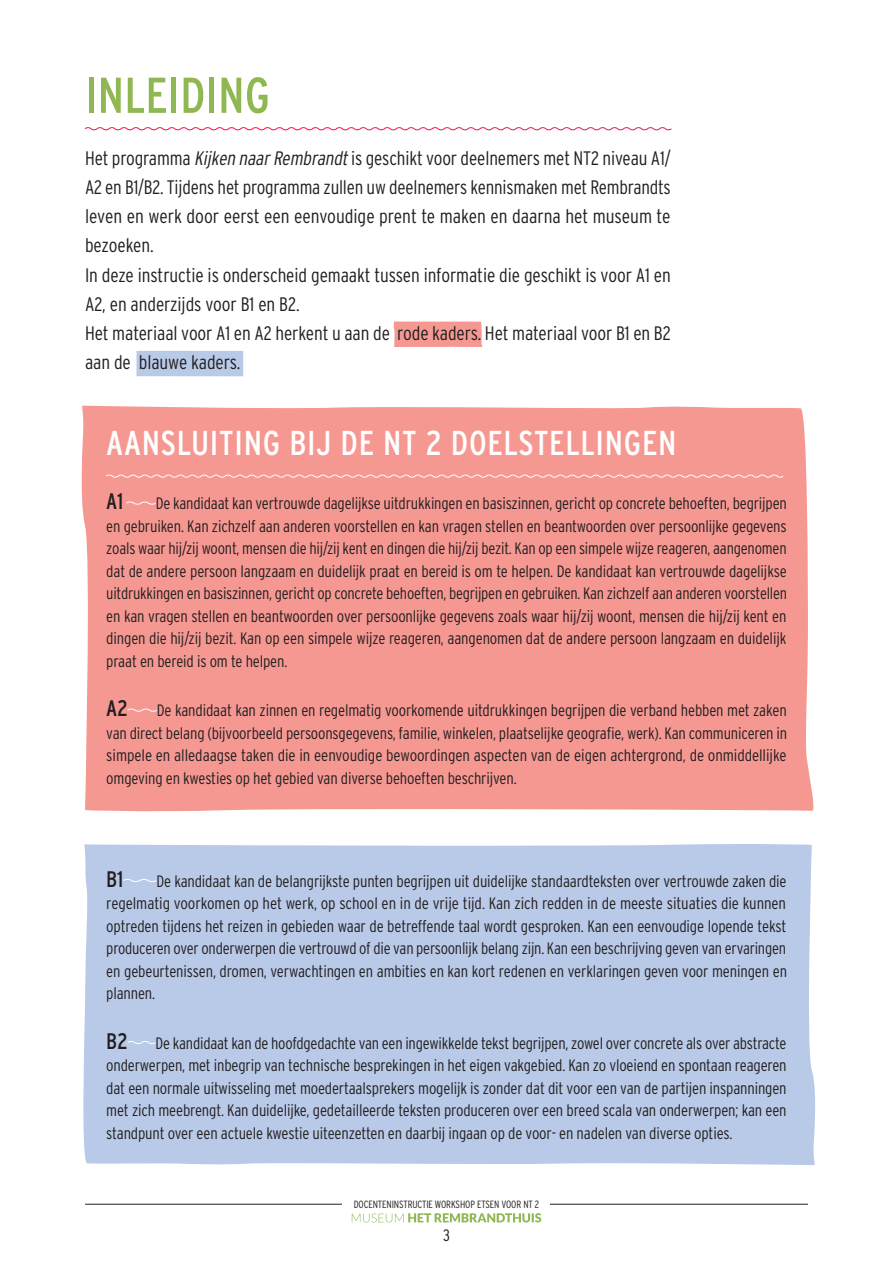
<style>
.page{position:relative;width:893px;height:1263px;background:#fff}
.page>*{position:absolute;margin:0;border:0;box-sizing:border-box;transform-origin:0 0}
.kop-groen{font:condensed 50.25px "Interstate";color:#8fb752}
.kop-diap{font:condensed 34.5px "Interstate";letter-spacing:.02em;color:#fff}
.platte_tekst{font:condensed 22.5px "Interstate";color:#231f20}
.inleiding{font:300 condensed 19.5px/29.2px "Interstate";letter-spacing:-.005em;color:#231f20}
.platte_tekst-2{font:300 condensed 16.5px/22.5px "Interstate";letter-spacing:-.01em;color:#231f20;text-align:justify}
.t1{font:300 condensed 10.5px "Interstate";letter-spacing:-.01em;color:#231f20}
.s1{font-style:italic}
.s2{font-weight:400;font-size:22.5px}
</style>
<div class="page">
<hr style="left:85px;top:1204px;width:723px;height:1px;background:#231f20">
<div style="left:343px;top:1199px;width:207px;height:45px;background:#fff"></div>
<svg style="left:352px;top:1213px;width:189px;height:9px"></svg>
<div style="left:83px;top:844px;width:733px;height:321px;background:#b9cae8"></div>
<div style="left:136px;top:351px;width:107px;height:25px;background:#b9cae8"></div>
<div style="left:81px;top:406px;width:733px;height:406px;background:#f69892"></div>
<svg style="left:393px;top:321px;width:90px;height:26px;background:#f69d97"></svg>
<svg style="left:84px;top:127px;width:588px;height:4px"></svg>
<svg style="left:105px;top:473px;width:679px;height:6px;background:#f7aaa5"></svg>
<svg style="left:125px;top:500px;width:32px;height:6px"></svg>
<svg style="left:127px;top:707px;width:31px;height:6px"></svg>
<svg style="left:122px;top:878px;width:35px;height:5px"></svg>
<svg style="left:127px;top:1040px;width:30px;height:5px"></svg>
<p class="kop-groen" style="left:85px;top:67px;width:187px">INLEIDING</p>
<p class="inleiding" style="left:85px;top:143px;width:587px;text-align:justify">Het programma <span class="s1">Kijken naarRembrandt</span>is geschikt voor deelnemers met NT2 niveau A1/ A2 en B1/B2. Tijdens het programma zullen uw deelnemers kennismaken met Rembrandts leven en werk door eerst een eenvoudige prent te maken en daarna het museum te bezoeken.</p>
<p class="inleiding" style="left:85px;top:260px;width:587px">In deze instructie is onderscheid gemaakt tussen informatie die geschikt is voor A1 en<br>A2, en anderzijds voor B1 en B2.</p>
<p class="inleiding" style="left:85px;top:318px;width:587px">Het materiaal voor A1 en A2 herkent u aan de rode kaders. Het materiaal voor B1 en B2 aan de blauwe kaders.</p>
<p class="kop-diap" style="left:106px;top:424px;width:572px">AANSLUITING BIJ DE NT 2 DOELSTELLINGEN</p>
<p class="platte_tekst" style="left:106px;top:489px;width:19px">A1</p>
<p class="platte_tekst-2" style="left:106px;top:492px;width:682px;text-indent:49px">De kandidaat kan vertrouwde dagelijkse uitdrukkingen en basiszinnen, gericht op concrete behoeften, begrijpen en gebruiken. Kan zichzelf aan anderen voorstellen en kan vragen stellen en beantwoorden over persoonlijke gegevens zoals waar hij/zij woont, mensen die hij/zij kent en dingen die hij/zij bezit. Kan op een simpele wijze reageren, aangenomen dat de andere persoon langzaam en duidelijk praat en bereid is om te helpen. De kandidaat kan vertrouwde dagelijkse uitdrukkingen en basiszinnen, gericht op concrete behoeften, begrijpen en gebruiken. Kan zichzelf aan anderen voorstellen en kan vragen stellen en beantwoorden over persoonlijke gegevens zoals waar hij/zij woont, mensen die hij/zij kent en dingen die hij/zij bezit. Kan op een simpele wijze reageren, aangenomen dat de andere persoon langzaam en duidelijk praat en bereid is om te helpen.</p>
<p class="platte_tekst" style="left:106px;top:696px;width:23px">A2</p>
<p class="platte_tekst-2" style="left:106px;top:699px;width:682px;text-indent:50px">De kandidaat kan zinnen en regelmatig voorkomende uitdrukkingen begrijpen die verband hebben met zaken van direct belang (bijvoorbeeld persoonsgegevens, familie, winkelen, plaatselijke geografie, werk). Kan communiceren in simpele en alledaagse taken die in eenvoudige bewoordingen aspecten van de eigen achtergrond, de onmiddellijke omgeving en kwesties op het gebied van diverse behoeften beschrijven.</p>
<p class="platte_tekst" style="left:106px;top:866px;width:19px">B1</p>
<p class="platte_tekst-2" style="left:106px;top:869px;width:682px;text-indent:50px">De kandidaat kan de belangrijkste punten begrijpen uit duidelijke standaardteksten over vertrouwde zaken die regelmatig voorkomen op het werk, op school en in de vrije tijd. Kan zich redden in de meeste situaties die kunnen optreden tijdens het reizen in gebieden waar de betreffende taal wordt gesproken. Kan een eenvoudige lopende tekst produceren over onderwerpen die vertrouwd of die van persoonlijk belang zijn. Kan een beschrijving geven van ervaringen en gebeurtenissen, dromen, verwachtingen en ambities en kan kort redenen en verklaringen geven voor meningen en plannen.</p>
<p class="platte_tekst-2" style="left:106px;top:1031px;width:682px"><span class="s2">B2</span> De kandidaat kan de hoofdgedachte van een ingewikkelde tekst begrijpen, zowel over concrete als over abstracte onderwerpen, met inbegrip van technische besprekingen in het eigen vakgebied. Kan zo vloeiend en spontaan reageren dat een normale uitwisseling met moedertaalsprekers mogelijk is zonder dat dit voor een van de partijen inspanningen met zich meebrengt. Kan duidelijke, gedetailleerde teksten produceren over een breed scala van onderwerpen; kan een standpunt over een actuele kwestie uiteenzetten en daarbij ingaan op de voor- en nadelen van diverse opties.</p>
<p class="t1" style="left:354px;top:1198px;width:187px">DOCENTENINSTRUCTIE WORKSHOP ETSEN VOOR NT 2</p>
<p class="platte_tekst-2" style="left:443px;top:1224px;width:8px">3</p>
</div>
